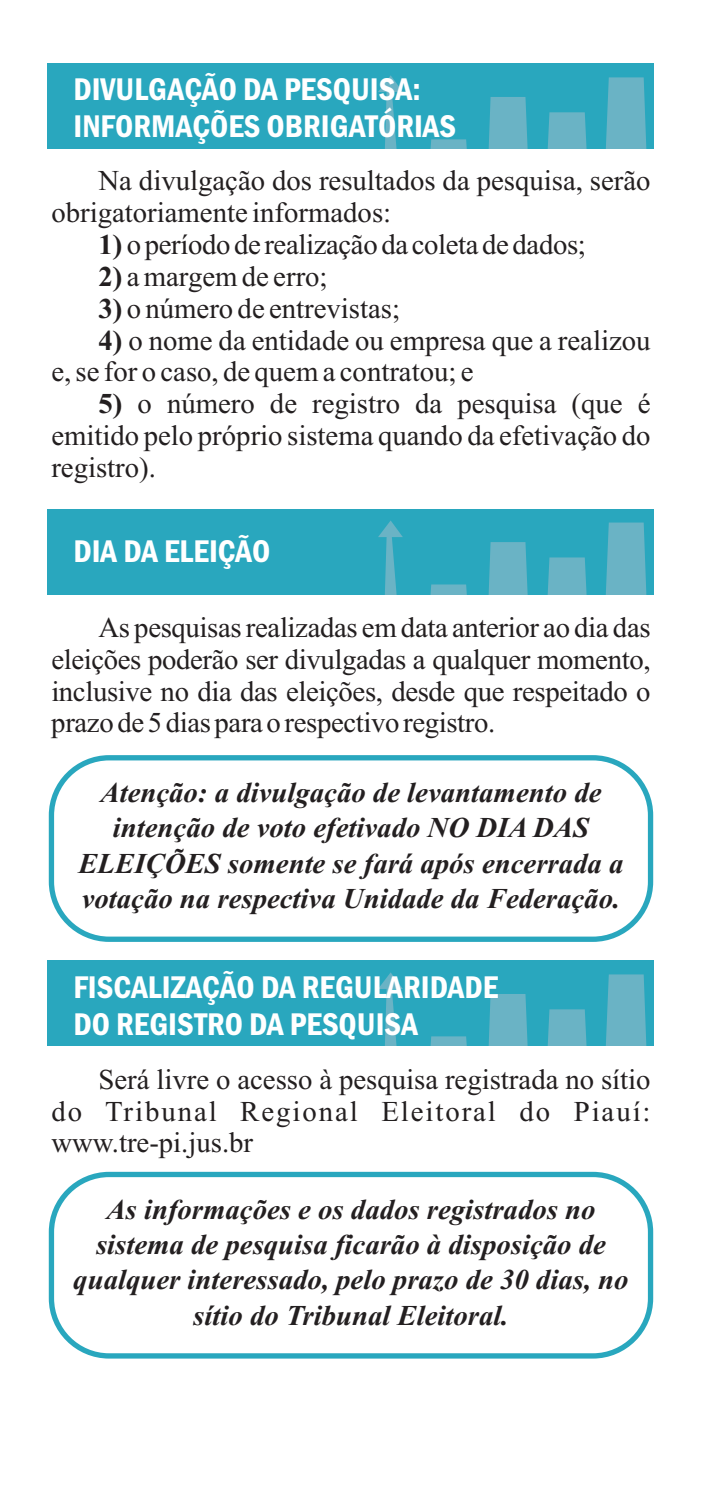
<style>
.page{position:relative;width:702px;height:1489px;background:#fff}
.page>*{position:absolute;margin:0;border:0;box-sizing:border-box;transform-origin:0 0}
.t1{font:600 condensed 32.5px/36.8px "Franklin Gothic";color:#fff}
.t2{font:28.75px/31.8px "Times New Roman";color:#231f20;text-align:justify}
.t3{font:italic 700 28.75px/35.2px "Times New Roman";color:#231f20;text-align:center}
.s1{font-weight:700}
</style>
<div class="page">
<div style="left:48px;top:64px;width:606px;height:85px;background:#29a7be"></div>
<svg style="left:378px;top:75px;width:269px;height:74px"></svg>
<div style="left:48px;top:509px;width:606px;height:85px;background:#29a7be"></div>
<svg style="left:378px;top:520px;width:269px;height:74px"></svg>
<div style="left:48px;top:960px;width:606px;height:85px;background:#29a7be"></div>
<svg style="left:378px;top:972px;width:269px;height:73px"></svg>
<div style="left:49px;top:755px;width:604px;height:186px;border:5px solid #29a7be;border-radius:58px"></div>
<div style="left:49px;top:1171px;width:604px;height:187px;border:5px solid #29a7be;border-radius:58px"></div>
<p class="t1" style="left:73px;top:73px;width:384px">DIVULGAÇÃO DA PESQUISA:<br>INFORMAÇÕES OBRIGATÓRIAS</p>
<p class="t2" style="left:51px;top:167px;width:600px;text-indent:47px">Na divulgação dos resultados da pesquisa, serão obrigatoriamente informados:</p>
<p class="t2" style="left:98px;top:231px;width:489px"><span class="s1">1)</span> operíodode realizaçãoda coletadedados;</p>
<p class="t2" style="left:98px;top:263px;width:231px"><span class="s1">2)</span> a margem de erro;</p>
<p class="t2" style="left:98px;top:295px;width:303px"><span class="s1">3)</span> o número de entrevistas;</p>
<p class="t2" style="left:51px;top:327px;width:600px;text-indent:47px"><span class="s1">4)</span> o nome da entidade ou empresa que a realizou e, se for o caso, de quem a contratou; e</p>
<p class="t2" style="left:51px;top:390px;width:600px;text-indent:47px"><span class="s1">5)</span> o número de registro da pesquisa (que é emitido pelo próprio sistema quando da efetivação do registro).</p>
<p class="t1" style="left:73px;top:535px;width:198px">DIA DA ELEIÇÃO</p>
<p class="t2" style="left:51px;top:614px;width:600px;text-indent:47px">As pesquisas realizadas em data anterior ao dia das eleições poderão ser divulgadas a qualquer momento, inclusive no dia das eleições, desde que respeitado o prazode5dias paraorespectivoregistro.</p>
<p class="t3" style="left:78px;top:777px;width:546px">Atenção: a divulgação de levantamento de intenção de voto efetivado NO DIA DAS ELEIÇÕES somente se fará após encerrada a votação na respectiva Unidade da Federação.</p>
<p class="t1" style="left:73px;top:971px;width:426px">FISCALIZAÇÃO DA REGULARIDADE<br>DO REGISTRO DA PESQUISA</p>
<p class="t2" style="left:51px;top:1065px;width:600px;text-indent:47px">Será livre o acesso à pesquisa registrada no sítio do Tribunal Regional Eleitoral do Piauí: www.tre-pi.jus.br</p>
<p class="t3" style="left:73px;top:1194px;width:557px">As informações e os dados registrados no sistema de pesquisa ficarão à disposição de qualquer interessado, pelo prazo de 30 dias, no sítio do Tribunal Eleitoral.</p>
</div>
